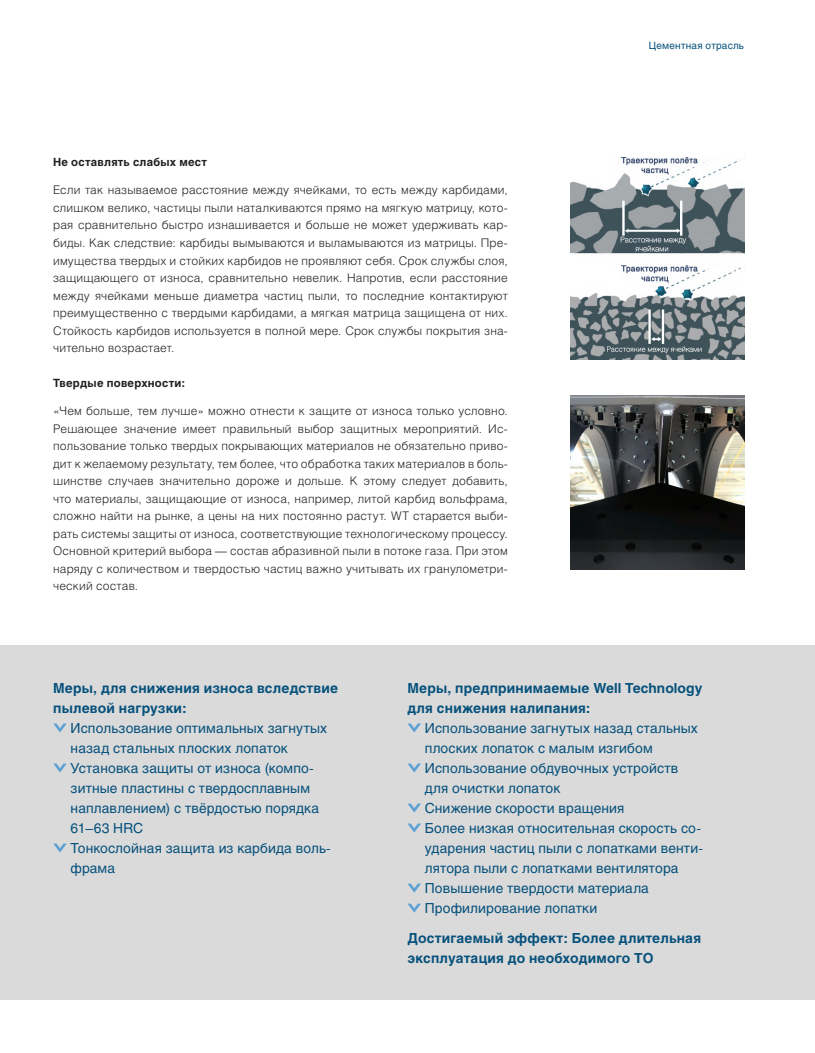
<style>
.page{position:relative;width:815px;height:1053px;background:#fff}
.page>*{position:absolute;margin:0;border:0;box-sizing:border-box;transform-origin:0 0}
.vv_text{font:13.75px/20px "Helios C";letter-spacing:.01em;color:#06517c}
.vv_text-2{font:700 13.75px/20px "Helios C";letter-spacing:.015em;color:#06517c}
.body{font:11.88px/17.5px "Helios Light C";letter-spacing:.015em;color:#231f20;text-align:justify}
.tabl{font:700 11.25px "Helios C";letter-spacing:.025em;color:#231f20}
.t1{font:10px "Helios C";letter-spacing:.02em;color:#06517c}
</style>
<div class="page">
<div style="left:0;top:645px;width:815px;height:354px;background:#dadada"></div>
<img style="left:571px;top:395px;width:173px;height:174px">
<img style="left:571px;top:158px;width:173px;height:201px">
<svg style="left:53px;top:723px;width:14px;height:9px"></svg>
<svg style="left:53px;top:763px;width:14px;height:9px"></svg>
<svg style="left:53px;top:843px;width:14px;height:9px"></svg>
<svg style="left:407px;top:723px;width:14px;height:9px"></svg>
<svg style="left:407px;top:763px;width:14px;height:9px"></svg>
<svg style="left:407px;top:803px;width:14px;height:9px"></svg>
<svg style="left:407px;top:823px;width:14px;height:9px"></svg>
<svg style="left:407px;top:883px;width:14px;height:9px"></svg>
<svg style="left:407px;top:903px;width:14px;height:9px"></svg>
<p class="tabl" style="left:53px;top:156px;width:155px">Не оставлять слабых мест</p>
<p class="body" style="left:53px;top:181px;width:456px">Если так называемое расстояние между ячейками, то есть между карбидами, слишком велико, частицы пыли наталкиваются прямо на мягкую матрицу, кото&shy;рая сравнительно быстро изнашивается и больше не может удерживать кар&shy;биды. Как следствие: карбиды вымываются и выламываются из матрицы. Пре&shy;имущества твердых и стойких карбидов не проявляют себя. Срок службы слоя, защищающего от износа, сравнительно невелик. Напротив, если расстояние между ячейками меньше диаметра частиц пыли, то последние контактируют преимущественно с твердыми карбидами, а мягкая матрица защищена от них.<br>Стойкость карбидов используется в полной мере. Срок службы покрытия зна&shy;чительно возрастает.</p>
<p class="tabl" style="left:53px;top:376px;width:134px">Твердые поверхности:</p>
<p class="body" style="left:53px;top:402px;width:456px">«Чем больше, тем лучше» можно отнести к защите от износа только условно.<br>Решающее значение имеет правильный выбор защитных мероприятий. Ис&shy;пользование только твердых покрывающих материалов не обязательно приво&shy;дит к желаемому результату, тем более, что обработка таких материалов в боль&shy;шинстве случаев значительно дороже и дольше. К этому следует добавить, что материалы, защищающие от износа, например, литой карбид вольфрама, сложно найти на рынке, а цены на них постоянно растут. WT старается выби&shy;рать системы защиты от износа, соответствующие технологическому процессу.<br>Основной критерий выбора — состав абразивной пыли в потоке газа. При этом наряду с количеством и твердостью частиц важно учитывать их гранулометри&shy;ческий состав.</p>
<p class="t1" style="left:649px;top:39px;width:97px">Цементная отрасль</p>
<p class="vv_text-2" style="left:53px;top:677px;width:286px">Меры, для снижения износа вследствие пылевой нагрузки:</p>
<p class="vv_text" style="left:71px;top:717px;width:258px">Использование оптимальных загнутых назад стальных плоских лопаток</p>
<p class="vv_text" style="left:71px;top:757px;width:250px">Установка защиты от износа (компо&shy;зитные пластины с твердосплавным наплавлением) с твёрдостью порядка<br>61–63 HRC</p>
<p class="vv_text" style="left:71px;top:837px;width:262px">Тонкослойная защита из карбида воль&shy;фрама</p>
<p class="vv_text-2" style="left:407px;top:677px;width:296px">Меры, предпринимаемые Well Technology для снижения налипания:</p>
<p class="vv_text" style="left:425px;top:717px;width:274px">Использование загнутых назад стальных плоских лопаток с малым изгибом</p>
<p class="vv_text" style="left:425px;top:757px;width:255px">Использование обдувочных устройств для очистки лопаток</p>
<p class="vv_text" style="left:425px;top:797px;width:201px">Снижение скорости вращения</p>
<p class="vv_text" style="left:425px;top:817px;width:280px">Более низкая относительная скорость со&shy;ударения частиц пыли с лопатками венти&shy;лятора пыли с лопатками вентилятора</p>
<p class="vv_text" style="left:425px;top:877px;width:226px">Повышение твердости материала</p>
<p class="vv_text" style="left:425px;top:897px;width:174px">Профилирование лопатки</p>
<p class="vv_text-2" style="left:407px;top:928px;width:295px">Достигаемый эффект: Более длительная эксплуатация до необходимого ТО</p>
</div>
